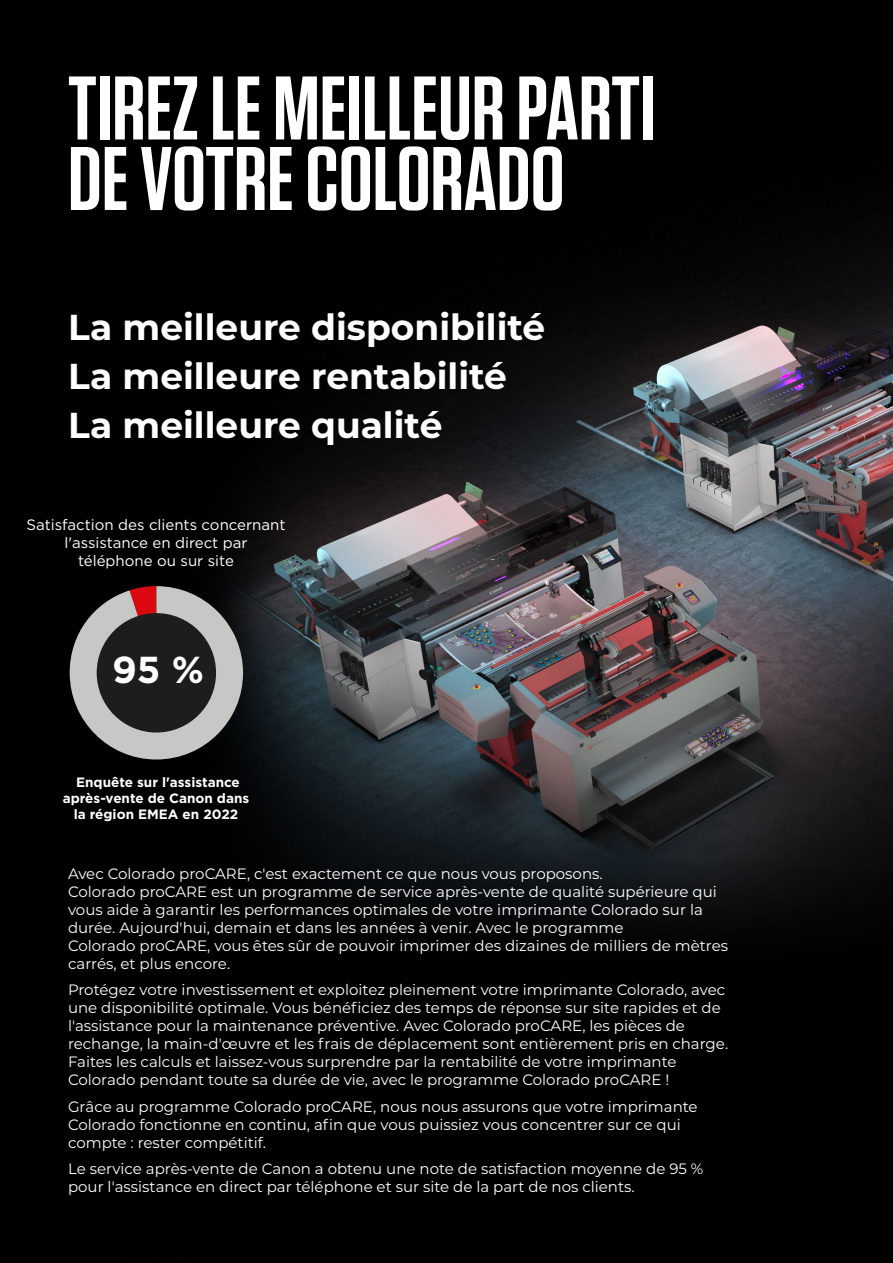
<style>
.page{position:relative;width:893px;height:1263px;background:#fff}
.page>*{position:absolute;margin:0;border:0;box-sizing:border-box;transform-origin:0 0}
.t1{font:600 90px/70.5px "Tungsten";color:#fff}
.t2{font:700 37.5px "Gotham";color:#fff}
.Sub_Title{font:700 36px "Montserrat";color:#fff}
.Body_tekst{font:15px/18px "Montserrat";color:#fff}
.t3{font:15px/18px "Gotham";color:#fff;text-align:center}
.t4{font:700 13.5px/16.2px "Gotham";color:#fff;text-align:center}
</style>
<div class="page">
<img style="left:0;top:0;width:893px;height:1263px">
<svg style="left:70px;top:586px;width:173px;height:173px;background:#847e7e"></svg>
<div style="left:97px;top:613px;width:119px;height:119px;background:#1d1d1b;border-radius:50%"></div>
<p class="t1" style="left:68px;top:75px;width:589px">TIREZ LE MEILLEUR PARTI<br>DE VOTRE COLORADO</p>
<p class="Sub_Title" style="left:68px;top:301px;width:479px">La meilleure disponibilité</p>
<p class="Sub_Title" style="left:68px;top:350px;width:440px">La meilleure rentabilité</p>
<p class="Sub_Title" style="left:68px;top:399px;width:376px">La meilleure qualité</p>
<p class="t3" style="left:27px;top:515px;width:260px">Satisfaction des clients concernant l'assistance en direct par téléphone ou sur site</p>
<p class="t2" style="left:112px;top:645px;width:93px">95 %</p>
<p class="t4" style="left:63px;top:774px;width:188px">Enquête sur l'assistance après-vente de Canon dans la région EMEA en 2022</p>
<p class="Body_tekst" style="left:68px;top:864px;width:662px">Avec Colorado proCARE, c'est exactement ce que nous vous proposons.<br>Colorado proCARE est un programme de service après-vente de qualité supérieure qui vous aide à garantir les performances optimales de votre imprimante Colorado sur la durée. Aujourd'hui, demain et dans les années à venir. Avec le programme<br>Colorado proCARE, vous êtes sûr de pouvoir imprimer des dizaines de milliers de mètres carrés, et plus encore.</p>
<p class="Body_tekst" style="left:68px;top:980px;width:662px">Protégez votre investissement et exploitez pleinement votre imprimante Colorado, avec une disponibilité optimale. Vous bénéficiez des temps de réponse sur site rapides et de l'assistance pour la maintenance préventive. Avec Colorado proCARE, les pièces de rechange, la main-d'œuvre et les frais de déplacement sont entièrement pris en charge.<br>Faites les calculs et laissez-vous surprendre par la rentabilité de votre imprimante Colorado pendant toute sa durée de vie, avec le programme Colorado proCARE !</p>
<p class="Body_tekst" style="left:68px;top:1097px;width:631px">Grâce au programme Colorado proCARE, nous nous assurons que votre imprimante<br>Colorado fonctionne en continu, afin que vous puissiez vous concentrer sur ce qui compte : rester compétitif.</p>
<p class="Body_tekst" style="left:68px;top:1159px;width:637px">Le service après-vente de Canon a obtenu une note de satisfaction moyenne de 95 % pour l'assistance en direct par téléphone et sur site de la part de nos clients.</p>
</div>
